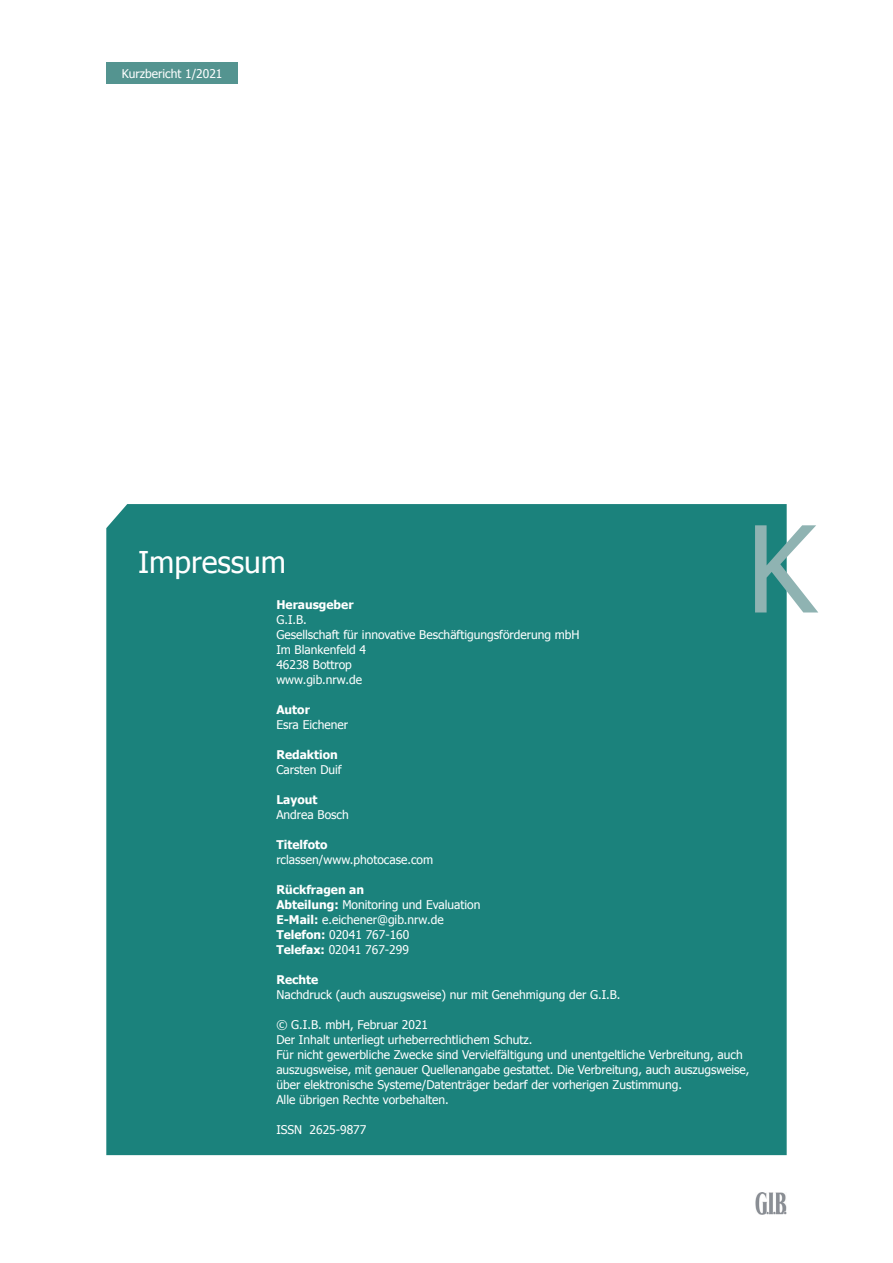
<style>
.page{position:relative;width:893px;height:1263px;background:#fff}
.page>*{position:absolute;margin:0;border:0;box-sizing:border-box;transform-origin:0 0}
.t1{font:30px "Tahoma";color:#fff}
.Reiter_Reihe_8_10{font:12px/15px "Tahoma";color:#fff}
.t2{font:700 12px "Tahoma";color:#fff}
.s1{font-weight:700}
</style>
<div class="page">
<div style="left:106px;top:504px;width:681px;height:651px;background:#1b827c"></div>
<svg style="left:755px;top:525px;width:63px;height:87px"></svg>
<div style="left:106px;top:63px;width:132px;height:21px;background:#549490"></div>
<img style="left:756px;top:1193px;width:31px;height:21px">
<p class="Reiter_Reihe_8_10" style="left:122px;top:66px;width:102px">Kurzbericht 1/2021</p>
<h1 class="t1" style="left:138px;top:542px;width:149px">Impressum</h1>
<p class="t2" style="left:276px;top:596px;width:79px">Herausgeber</p>
<p class="Reiter_Reihe_8_10" style="left:276px;top:613px;width:305px">G.I.B.<br>Gesellschaft für innovative Beschäftigungsförderung mbH<br>Im Blankenfeld 4<br>46238 Bottrop<br>www.gib.nrw.de</p>
<p class="t2" style="left:276px;top:701px;width:35px">Autor</p>
<p class="Reiter_Reihe_8_10" style="left:276px;top:718px;width:73px">Esra Eichener</p>
<p class="t2" style="left:276px;top:746px;width:63px">Redaktion</p>
<p class="Reiter_Reihe_8_10" style="left:276px;top:763px;width:67px">Carsten Duif</p>
<p class="t2" style="left:276px;top:791px;width:43px">Layout</p>
<p class="Reiter_Reihe_8_10" style="left:276px;top:808px;width:74px">Andrea Bosch</p>
<p class="t2" style="left:276px;top:836px;width:53px">Titelfoto</p>
<p class="Reiter_Reihe_8_10" style="left:276px;top:853px;width:158px">rclassen/www.photocase.com</p>
<p class="Reiter_Reihe_8_10" style="left:276px;top:883px;width:206px"><span class="s1">Rückfragen an<br>Abteilung:</span> Monitoring und Evaluation<br><span class="s1">E-Mail:</span> e.eichener@gib.nrw.de<br><span class="s1">Telefon:</span> 02041 767-160<br><span class="s1">Telefax:</span> 02041 767-299</p>
<p class="t2" style="left:276px;top:971px;width:43px">Rechte</p>
<p class="Reiter_Reihe_8_10" style="left:276px;top:988px;width:346px">Nachdruck (auch auszugsweise) nur mit Genehmigung der G.I.B.</p>
<p class="Reiter_Reihe_8_10" style="left:276px;top:1018px;width:474px">© G.I.B. mbH, Februar 2021<br>Der Inhalt unterliegt urheberrechtlichem Schutz.<br>Für nicht gewerbliche Zwecke sind Vervielfältigung und unentgeltliche Verbreitung, auch auszugsweise, mit genauer Quellenangabe gestattet. Die Verbreitung, auch auszugsweise, über elektronische Systeme/Datenträger bedarf der vorherigen Zustimmung.<br>Alle übrigen Rechte vorbehalten.</p>
<p class="Reiter_Reihe_8_10" style="left:276px;top:1123px;width:91px">ISSN 2625-9877</p>
</div>
